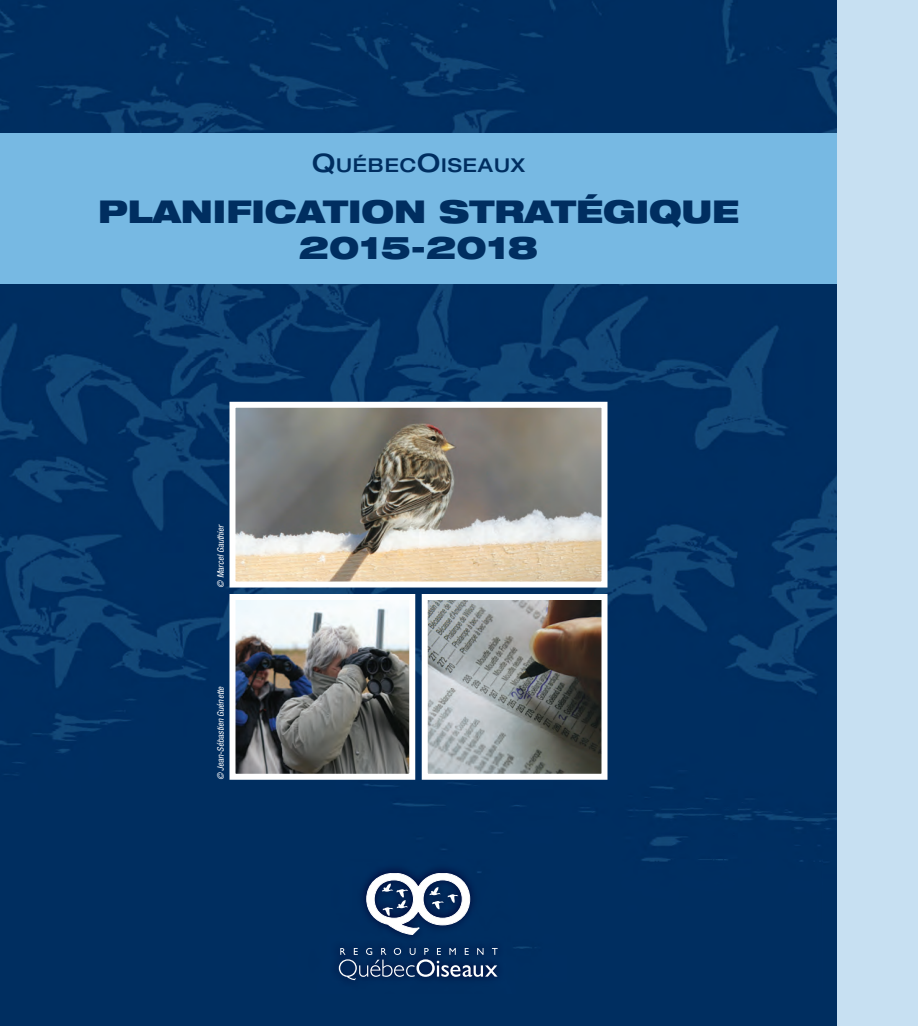
<style>
.page{position:relative;width:918px;height:1026px;background:#fff}
.page>*{position:absolute;margin:0;border:0;box-sizing:border-box;transform-origin:0 0}
.t1{font:900 expanded 31.5px/36px "Helvetica Neue";color:#002e60;text-align:center}
.t2{font:500 expanded 19.2px "Helvetica Neue";letter-spacing:.045em;color:#002e60}
.t3{font:italic condensed 9px "Helvetica Neue";letter-spacing:.005em;color:#fff}
.s1{font-size:25.5px}
</style>
<div class="page">
<img style="left:0;top:0;width:837px;height:1026px">
<div style="left:0;top:134px;width:918px;height:150px;background:#77b9e3"></div>
<img style="left:429px;top:601px;width:172px;height:172px">
<div style="left:422px;top:594px;width:186px;height:186px;border:6px solid #fff"></div>
<img style="left:237px;top:601px;width:171px;height:172px">
<div style="left:230px;top:594px;width:185px;height:186px;border:6px solid #fff"></div>
<img style="left:237px;top:409px;width:364px;height:172px">
<div style="left:230px;top:402px;width:378px;height:186px;border:6px solid #fff"></div>
<div style="left:837px;top:0;width:81px;height:1026px;background:#c7e0f2"></div>
<div style="left:14px;top:860px;width:809px;height:133px;background:#002e60"></div>
<svg style="left:339px;top:948px;width:159px;height:32px;background:#2d4b73"></svg>
<svg style="left:366px;top:873px;width:104px;height:62px"></svg>
<h2 class="t2" style="left:312px;top:159px;width:214px"><span class="s1">Q</span>UÉBEC<span class="s1">O</span>ISEAUX</h2>
<h1 class="t1" style="left:98px;top:197px;width:642px">PLANIFICATION STRATÉGIQUE<br>2015-2018</h1>
<p class="t3" style="left:217px;top:588px;width:65px;rotate:-90deg">© Marcel Gauthier</p>
<p class="t3" style="left:217px;top:780px;width:96px;rotate:-90deg">© Jean-Sébastien Guénette</p>
</div>
